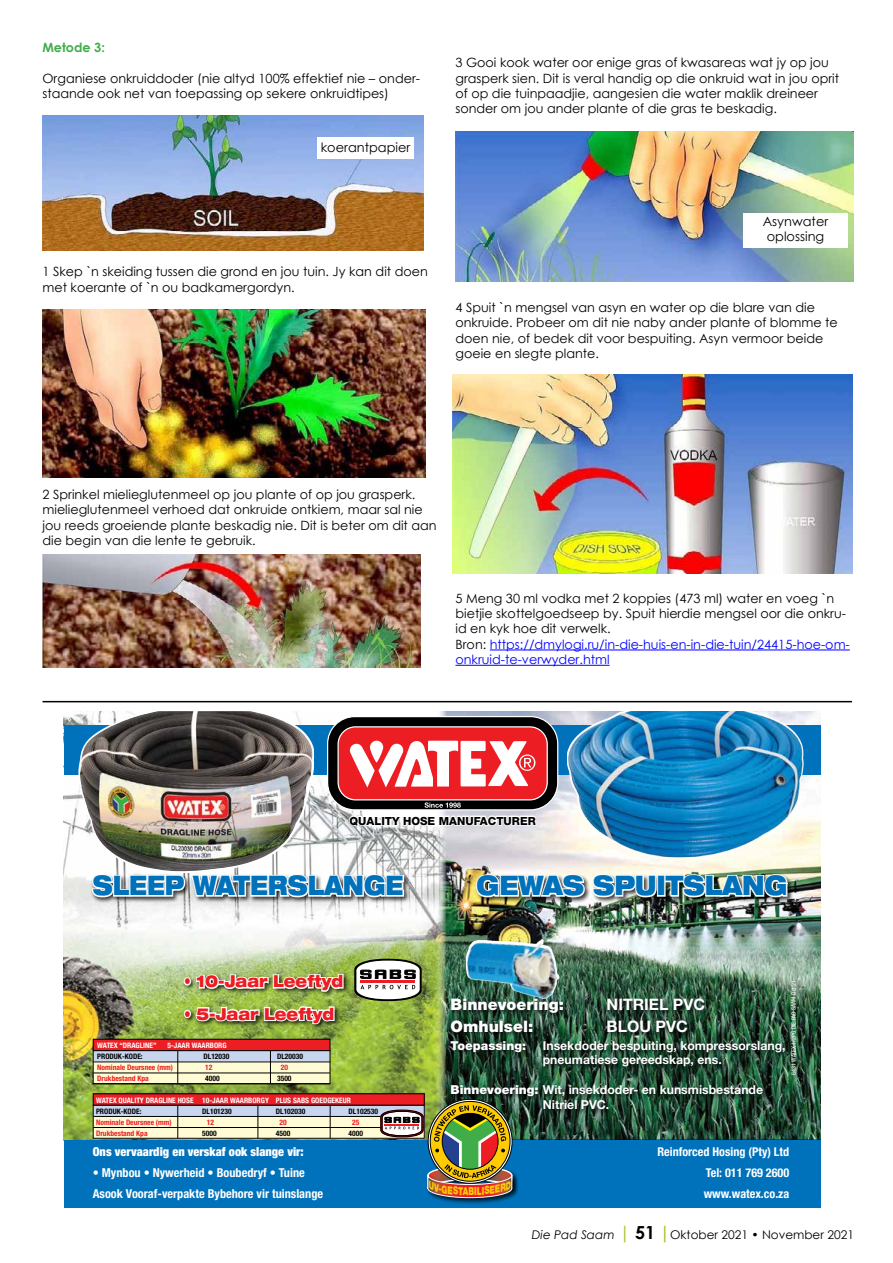
<style>
.page{position:relative;width:893px;height:1263px;background:#fff}
.page>*{position:absolute;margin:0;border:0;box-sizing:border-box;transform-origin:0 0}
.t1{font:900 expanded 27px "Helvetica Neue LT Std";color:#0072bc;scale:.77 1}
.t2{font:900 expanded 27px "Helvetica Neue LT Std";color:#0072bc;scale:.82 1}
.t3{font:900 expanded 16.5px "Helvetica Neue LT Std";color:#ed1d24;scale:.82 1}
.t4{font:900 15.9px "Helvetica Neue LT Std";color:#fff}
.t5{font:700 15.9px "Helvetica Neue LT Std";color:#fff}
.t6{font:12.9px/15.5px "Century Gothic";color:#000;text-align:center}
.t7{font:12.75px/15.3px "Century Gothic";color:#000}
.t8{font:700 12.75px "Century Gothic";color:#41ad49}
.t9{font:700 12.3px/14.7px "Helvetica Neue LT Std";color:#fff}
.t10{font:700 condensed 12.3px/20.9px "Helvetica Neue LT Std";color:#fff}
.t11{font:900 condensed 12.3px "Helvetica Neue LT Std";color:#fff}
.t12{font:900 12.3px "Helvetica Neue LT Std";color:#fff}
.t13{font:700 condensed 12.15px/20.9px "Helvetica Neue LT Std";color:#fff;text-align:justify}
.t14{font:12px "Century Gothic";color:#000}
.t15{font:800 11.25px "Helvetica Neue LT Std";color:#000}
.t16{font:900 10.95px "Helvetica Neue LT Std";color:#ffcb05;scale:.71 1}
.t17{font:700 condensed 7.5px "Helvetica Neue LT Std";color:#fff}
.t18{font:700 condensed 7.5px "Helvetica Neue LT Std";color:#000}
.t19{font:700 condensed 7.5px "Helvetica Neue LT Std";color:#ed1d24}
.t20{font:condensed 6.15px "Helvetica Neue LT Std";color:#fff}
.s1{color:#00f}
.s2{font-weight:900}
.s3{font-style:italic}
.s4{font-size:18px;color:#abc02c}
.s5{font-weight:700;font-size:18px}
.s6{font-weight:700;font-size:18px;color:#abc02c}
</style>
<div class="page">
<img style="left:43px;top:116px;width:381px;height:135px">
<img style="left:43px;top:309px;width:382px;height:169px">
<hr style="left:490px;top:650px;width:360px;height:1px;background:#00f">
<hr style="left:455px;top:665px;width:155px;height:1px;background:#00f">
<img style="left:455px;top:131px;width:398px;height:150px">
<img style="left:446px;top:711px;width:374px;height:429px">
<img style="left:475px;top:860px;width:314px;height:57px">
<img style="left:463px;top:929px;width:99px;height:68px">
<div style="left:450px;top:1039px;width:341px;height:76px;background:#000;opacity:.75"></div>
<div style="left:450px;top:997px;width:260px;height:41px;background:#000;opacity:.75"></div>
<img style="left:64px;top:711px;width:382px;height:429px">
<div style="left:64px;top:725px;width:756px;height:49px;background:#0072bc"></div>
<div style="left:64px;top:1140px;width:756px;height:68px;background:#0072bc"></div>
<svg style="left:326px;top:715px;width:233px;height:123px"></svg>
<img style="left:79px;top:711px;width:235px;height:160px">
<div style="left:182px;top:972px;width:168px;height:58px;background:#000;opacity:.75"></div>
<img style="left:91px;top:858px;width:331px;height:167px">
<div style="left:93px;top:1051px;width:237px;height:10px;background:#c7d6ee"></div>
<div style="left:93px;top:1105px;width:331px;height:11px;background:#c7d6ee"></div>
<div style="left:93px;top:1061px;width:237px;height:23px;background:#fffcd5"></div>
<div style="left:93px;top:1116px;width:331px;height:22px;background:#fffcd5"></div>
<div style="left:93px;top:1105px;width:332px;height:34px;border:1px solid #000"></div>
<div style="left:93px;top:1039px;width:237px;height:11px;background:#ed1d24"></div>
<div style="left:93px;top:1039px;width:237px;height:12px;border:1px solid #000"></div>
<div style="left:93px;top:1094px;width:331px;height:11px;background:#ed1d24"></div>
<hr style="left:177px;top:1051px;width:1px;height:33px;background:#000">
<hr style="left:270px;top:1051px;width:1px;height:33px;background:#000">
<hr style="left:177px;top:1105px;width:1px;height:33px;background:#000">
<hr style="left:257px;top:1105px;width:1px;height:33px;background:#000">
<hr style="left:330px;top:1105px;width:1px;height:33px;background:#000">
<hr style="left:93px;top:1083px;width:237px;height:1px;background:#000">
<hr style="left:93px;top:1072px;width:237px;height:1px;background:#000">
<hr style="left:93px;top:1127px;width:331px;height:1px;background:#000">
<hr style="left:93px;top:1061px;width:237px;height:1px;background:#000">
<hr style="left:93px;top:1116px;width:331px;height:1px;background:#000">
<div style="left:480px;top:1164px;width:39px;height:31px;background:#000;opacity:.75"></div>
<div style="left:426px;top:1174px;width:92px;height:30px;background:#000;opacity:.75"></div>
<img style="left:564px;top:711px;width:243px;height:148px">
<img style="left:43px;top:555px;width:378px;height:112px">
<hr style="left:43px;top:701px;width:809px;height:1px;background:#000">
<img style="left:453px;top:374px;width:399px;height:199px">
<div style="left:318px;top:137px;width:96px;height:22px;background:#fff"></div>
<div style="left:743px;top:213px;width:105px;height:34px;background:#fff"></div>
<img style="left:381px;top:1105px;width:132px;height:93px">
<p class="t8" style="left:43px;top:38px;width:64px">Metode 3:</p>
<p class="t7" style="left:43px;top:70px;width:379px">Organiese onkruiddoder (nie altyd 100% effektief nie – onder&shy;staande ook net van toepassing op sekere onkruidtipes)</p>
<p class="t6" style="left:321px;top:139px;width:91px">koerantpapier</p>
<p class="t7" style="left:43px;top:264px;width:387px">1 Skep `n skeiding tussen die grond en jou tuin. Jy kan dit doen met koerante of `n ou badkamergordyn.</p>
<p class="t7" style="left:455px;top:55px;width:385px">3 Gooi kook water oor enige gras of kwasareas wat jy op jou grasperk sien. Dit is veral handig op die onkruid wat in jou oprit of op die tuinpaadjie, aangesien die water maklik dreineer sonder om jou ander plante of die gras te beskadig.</p>
<p class="t6" style="left:763px;top:213px;width:67px">Asynwater oplossing</p>
<p class="t7" style="left:455px;top:300px;width:384px">4 Spuit `n mengsel van asyn en water op die blare van die onkruide. Probeer om dit nie naby ander plante of blomme te doen nie, of bedek dit voor bespuiting. Asyn vermoor beide goeie en slegte plante.</p>
<p class="t7" style="left:43px;top:486px;width:396px">2 Sprinkel mielieglutenmeel op jou plante of op jou grasperk. mielieglutenmeel verhoed dat onkruide ontkiem, maar sal nie jou reeds groeiende plante beskadig nie. Dit is beter om dit aan die begin van die lente te gebruik.</p>
<p class="t7" style="left:455px;top:590px;width:396px">5 Meng 30 ml vodka met 2 koppies (473 ml) water en voeg `n bietjie skottelgoedseep by. Spuit hierdie mengsel oor die onkru&shy;id en kyk hoe dit verwelk.<br>Bron: <span class="s1">https://dmylogi.ru/in-die-huis-en-in-die-tuin/24415-hoe-om&shy;onkruid-te-verwyder.html</span></p>
<p class="t15" style="left:350px;top:814px;width:188px">QUALITY HOSE MANUFACTURER</p>
<h1 class="t1" style="left:93px;top:868px;width:405px">SLEEP WATERSLANGE</h1>
<p class="t3" style="left:184px;top:971px;width:196px">• 10-Jaar Leeftyd</p>
<p class="t3" style="left:184px;top:1003px;width:185px">• 5-Jaar Leeftyd</p>
<p class="t17" style="left:97px;top:1041px;width:61px">WATEX “DRAGLINE”</p>
<p class="t17" style="left:168px;top:1041px;width:61px">5-JAAR WAARBORG</p>
<p class="t18" style="left:97px;top:1052px;width:47px">PRODUK-KODE:</p>
<p class="t18" style="left:204px;top:1052px;width:27px">DL12030</p>
<p class="t18" style="left:277px;top:1052px;width:27px">DL20030</p>
<p class="t19" style="left:97px;top:1063px;width:77px">Nominale Deursnee (mm)</p>
<p class="t19" style="left:205px;top:1063px;width:9px">12</p>
<p class="t19" style="left:281px;top:1063px;width:9px">20</p>
<p class="t19" style="left:97px;top:1074px;width:53px">Drukbestand Kpa</p>
<p class="t18" style="left:205px;top:1074px;width:16px">4000</p>
<p class="t18" style="left:277px;top:1074px;width:16px">3500</p>
<p class="t17" style="left:96px;top:1096px;width:256px">WATEX QUALITY DRAGLINE HOSE 10-JAAR WAARBORGY PLUS SABS GOEDGEKEUR</p>
<p class="t18" style="left:96px;top:1107px;width:47px">PRODUK-KODE:</p>
<p class="t18" style="left:202px;top:1107px;width:31px">DL101230</p>
<p class="t18" style="left:276px;top:1107px;width:31px">DL102030</p>
<p class="t18" style="left:349px;top:1107px;width:31px">DL102530</p>
<p class="t19" style="left:96px;top:1117px;width:77px">Nominale Deursnee (mm)</p>
<p class="t19" style="left:207px;top:1117px;width:9px">12</p>
<p class="t19" style="left:279px;top:1117px;width:9px">20</p>
<p class="t19" style="left:352px;top:1117px;width:9px">25</p>
<p class="t19" style="left:96px;top:1128px;width:53px">Drukbestand Kpa</p>
<p class="t18" style="left:202px;top:1128px;width:16px">5000</p>
<p class="t18" style="left:276px;top:1128px;width:16px">4500</p>
<p class="t18" style="left:349px;top:1128px;width:16px">4000</p>
<p class="t11" style="left:93px;top:1144px;width:213px">Ons vervaardig en verskaf ook slange vir:</p>
<p class="t10" style="left:93px;top:1162px;width:232px">• Mynbou • Nywerheid • Boubedryf • Tuine<br>Asook Vooraf-verpakte Bybehore vir tuinslange</p>
<h1 class="t2" style="left:476px;top:868px;width:381px">GEWAS SPUITSLANG</h1>
<p class="t20" style="left:790px;top:1074px;width:96px;rotate:-90deg">6431 WATEX 1/2PG DIE PAD SAAM Oct’21</p>
<p class="t4" style="left:451px;top:995px;width:115px">Binnevoering:</p>
<p class="t5" style="left:607px;top:995px;width:100px">NITRIEL PVC</p>
<p class="t4" style="left:451px;top:1016px;width:84px">Omhulsel:</p>
<p class="t5" style="left:607px;top:1016px;width:83px">BLOU PVC</p>
<p class="t12" style="left:451px;top:1038px;width:77px">Toepassing:</p>
<p class="t9" style="left:543px;top:1038px;width:244px">Insekdoder bespuiting, kompressorslang, pneumatiese gereedskap, ens.</p>
<p class="t9" style="left:543px;top:1082px;width:222px;text-indent:-92px"><span class="s2">Binnevoering:</span> Wit, insekdoder- en kunsmisbestande<br>Nitriel PVC.</p>
<p class="t16" style="left:468px;top:1184px;width:10px">B</p>
<p class="t13" style="left:704px;top:1141px;width:87px;text-indent:-46px">Reinforced Hosing (Pty) Ltd Tel: 011 769 2600 www.watex.co.za</p>
<p class="t14" style="left:532px;top:1227px;width:324px"><span class="s3">Die Pad Saam</span> <span class="s4">|</span> <span class="s5">51</span> <span class="s6">|</span>Oktober 2021 • November 2021</p>
</div>
